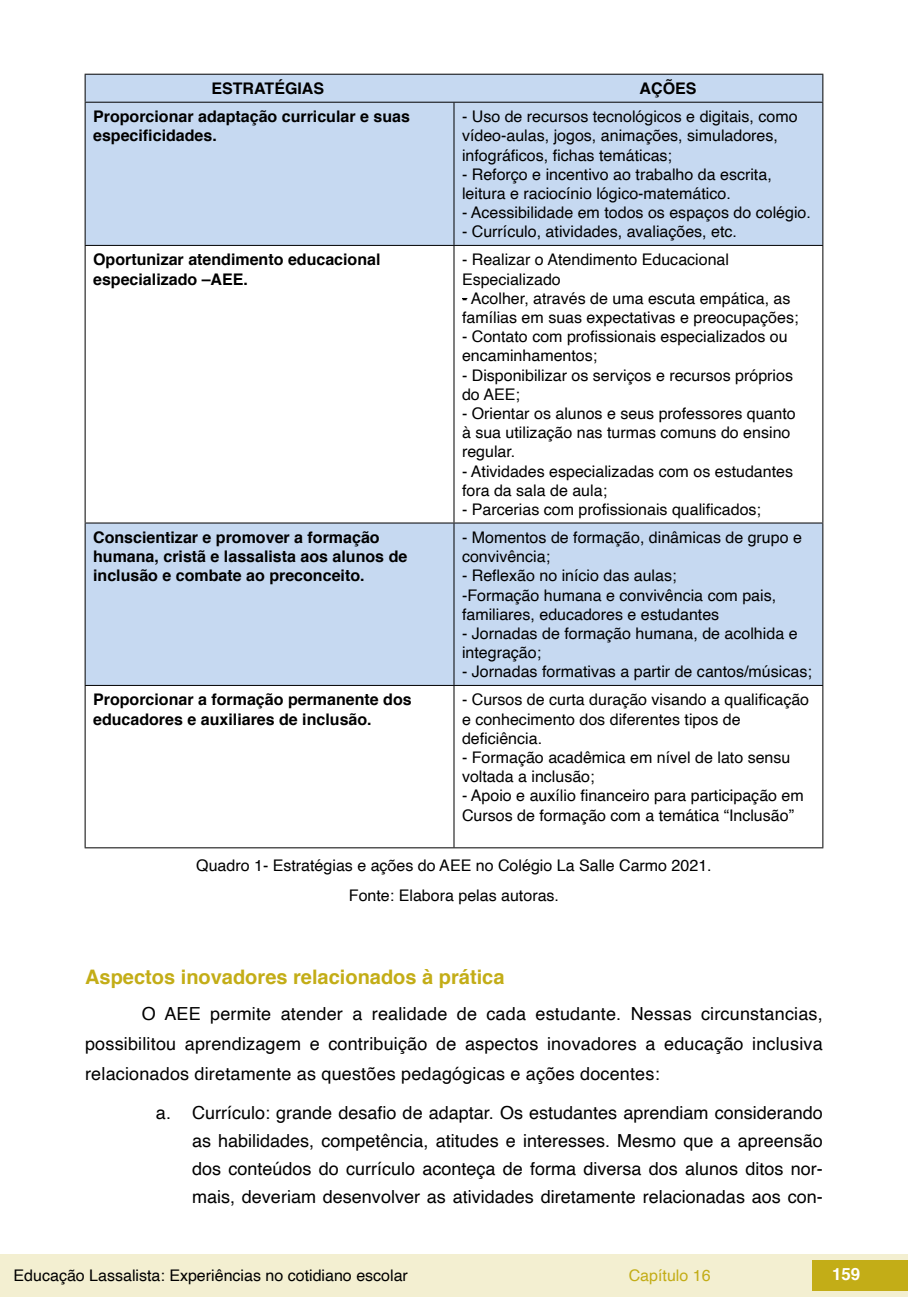
<style>
.page{position:relative;width:908px;height:1304px;background:#fff}
.page>*{position:absolute;margin:0;border:0;box-sizing:border-box;transform-origin:0 0}
.Subtitulo{font:700 20px "Helvetica";color:#c3ad17}
.Lista_ABC{font:18px/28px "Helvetica";color:#000;text-align:justify}
.txt{font:18px/30px "Helvetica";letter-spacing:.01em;color:#000;text-align:justify}
.t1{font:700 16.8px "Helvetica";color:#fff}
.tab_txt{font:16px/19.2px "Helvetica";color:#000}
.tab_txt-2{font:700 16px/19.2px "Helvetica";color:#000}
.imagens_graf_tab{font:16px "Helvetica";color:#000}
.t2{font:16px "Helvetica";color:#c3ad17}
</style>
<div class="page">
<div style="left:0;top:1254px;width:906px;height:43px;background:#f3efd1"></div>
<div style="left:812px;top:1261px;width:95px;height:30px;background:#c3ad17"></div>
<svg style="left:86px;top:75px;width:736px;height:610px;fill:#c6d9f1"></svg>
<hr style="left:85px;top:74px;width:369px;height:1px;background:#000">
<svg style="left:85px;top:75px;width:1px;height:27px"></svg>
<hr style="left:454px;top:74px;width:369px;height:1px;background:#000">
<svg style="left:822px;top:75px;width:1px;height:27px"></svg>
<hr style="left:85px;top:102px;width:369px;height:1px;background:#000">
<hr style="left:85px;top:103px;width:1px;height:142px;background:#000">
<hr style="left:454px;top:102px;width:369px;height:1px;background:#000">
<hr style="left:453px;top:103px;width:1px;height:142px;background:#000">
<hr style="left:822px;top:103px;width:1px;height:142px;background:#000">
<hr style="left:85px;top:245px;width:369px;height:1px;background:#000">
<hr style="left:85px;top:246px;width:1px;height:277px;background:#000">
<hr style="left:454px;top:245px;width:369px;height:1px;background:#000">
<hr style="left:453px;top:246px;width:1px;height:277px;background:#000">
<hr style="left:822px;top:246px;width:1px;height:277px;background:#000">
<hr style="left:85px;top:523px;width:369px;height:1px;background:#000">
<hr style="left:85px;top:524px;width:1px;height:161px;background:#000">
<hr style="left:454px;top:523px;width:369px;height:1px;background:#000">
<hr style="left:453px;top:524px;width:1px;height:161px;background:#000">
<hr style="left:822px;top:524px;width:1px;height:161px;background:#000">
<hr style="left:85px;top:685px;width:369px;height:1px;background:#000">
<hr style="left:85px;top:686px;width:1px;height:161px;background:#000">
<hr style="left:454px;top:685px;width:369px;height:1px;background:#000">
<hr style="left:453px;top:686px;width:1px;height:161px;background:#000">
<hr style="left:822px;top:686px;width:1px;height:161px;background:#000">
<hr style="left:85px;top:847px;width:369px;height:1px;background:#000">
<hr style="left:454px;top:847px;width:369px;height:1px;background:#000">
<p class="tab_txt-2" style="left:211px;top:79px;width:114px">ESTRATÉGIAS</p>
<p class="tab_txt-2" style="left:639px;top:79px;width:58px">AÇÕES</p>
<p class="tab_txt-2" style="left:93px;top:107px;width:318px">Proporcionar adaptação curricular e suas especificidades.</p>
<p class="tab_txt" style="left:462px;top:107px;width:337px">- Uso de recursos tecnológicos e digitais, como vídeo-aulas, jogos, animações, simuladores, infográficos, fichas temáticas;</p>
<p class="tab_txt" style="left:462px;top:165px;width:311px">- Reforço e incentivo ao trabalho da escrita, leitura e raciocínio lógico-matemático.</p>
<p class="tab_txt" style="left:462px;top:203px;width:350px">- Acessibilidade em todos os espaços do colégio.</p>
<p class="tab_txt" style="left:462px;top:223px;width:276px">- Currículo, atividades, avaliações, etc.</p>
<p class="tab_txt-2" style="left:93px;top:250px;width:289px">Oportunizar atendimento educacional especializado –AEE.</p>
<p class="tab_txt" style="left:462px;top:251px;width:268px">- Realizar o Atendimento Educacional<br>Especializado</p>
<p class="tab_txt" style="left:462px;top:289px;width:338px">- Acolher, através de uma escuta empática, as famílias em suas expectativas e preocupações;</p>
<p class="tab_txt" style="left:462px;top:327px;width:327px">- Contato com profissionais especializados ou encaminhamentos;</p>
<p class="tab_txt" style="left:462px;top:366px;width:332px">- Disponibilizar os serviços e recursos próprios do AEE;</p>
<p class="tab_txt" style="left:462px;top:404px;width:335px">- Orientar os alunos e seus professores quanto à sua utilização nas turmas comuns do ensino regular.</p>
<p class="tab_txt" style="left:462px;top:462px;width:332px">- Atividades especializadas com os estudantes fora da sala de aula;</p>
<p class="tab_txt" style="left:462px;top:500px;width:300px">- Parcerias com profissionais qualificados;</p>
<p class="tab_txt-2" style="left:93px;top:528px;width:315px">Conscientizar e promover a formação humana, cristã e lassalista aos alunos de inclusão e combate ao preconceito.</p>
<p class="tab_txt" style="left:462px;top:528px;width:341px">- Momentos de formação, dinâmicas de grupo e convivência;</p>
<p class="tab_txt" style="left:462px;top:567px;width:216px">- Reflexão no início das aulas;</p>
<p class="tab_txt" style="left:462px;top:586px;width:315px">-Formação humana e convivência com pais, familiares, educadores e estudantes</p>
<p class="tab_txt" style="left:462px;top:624px;width:337px">- Jornadas de formação humana, de acolhida e integração;</p>
<p class="tab_txt" style="left:462px;top:663px;width:351px">- Jornadas formativas a partir de cantos/músicas;</p>
<p class="tab_txt-2" style="left:93px;top:690px;width:320px">Proporcionar a formação permanente dos educadores e auxiliares de inclusão.</p>
<p class="tab_txt" style="left:462px;top:691px;width:348px">- Cursos de curta duração visando a qualificação e conhecimento dos diferentes tipos de deficiência.</p>
<p class="tab_txt" style="left:462px;top:748px;width:330px">- Formação acadêmica em nível de lato sensu voltada a inclusão;</p>
<p class="tab_txt" style="left:462px;top:787px;width:343px">- Apoio e auxílio financeiro para participação em<br>Cursos de formação com a temática “Inclusão”</p>
<p class="imagens_graf_tab" style="left:196px;top:853px;width:516px">Quadro 1- Estratégias e ações do AEE no Colégio La Salle Carmo 2021.</p>
<p class="imagens_graf_tab" style="left:349px;top:883px;width:211px">Fonte: Elabora pelas autoras.</p>
<p class="Subtitulo" style="left:85px;top:961px;width:421px">Aspectos inovadores relacionados à prática</p>
<p class="txt" style="left:85px;top:999px;width:738px;text-indent:57px">O AEE permite atender a realidade de cada estudante. Nessas circunstancias, possibilitou aprendizagem e contribuição de aspectos inovadores a educação inclusiva relacionados diretamente as questões pedagógicas e ações docentes:</p>
<p class="Lista_ABC" style="left:192px;top:1099px;width:632px;text-indent:-36px">a. Currículo: grande desafio de adaptar. Os estudantes aprendiam considerando as habilidades, competência, atitudes e interesses. Mesmo que a apreensão dos conteúdos do currículo aconteça de forma diversa dos alunos ditos nor&shy;mais, deveriam desenvolver as atividades diretamente relacionadas aos con-</p>
<p class="tab_txt" style="left:14px;top:1266px;width:395px">Educação Lassalista: Experiências no cotidiano escolar</p>
<p class="t2" style="left:628px;top:1263px;width:83px">Capítulo 16</p>
<p class="t1" style="left:831px;top:1261px;width:30px">159</p>
</div>
